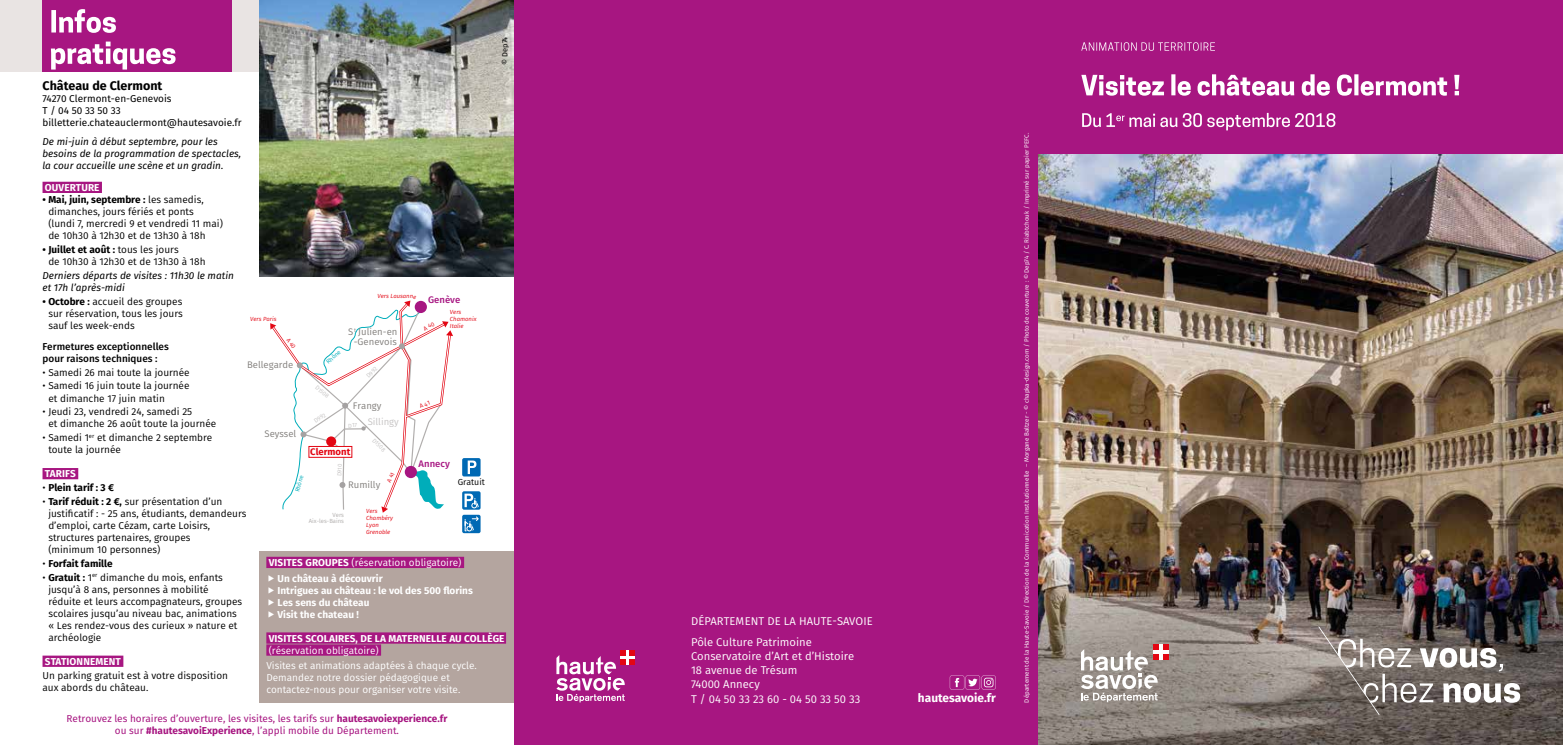
<style>
.page{position:relative;width:1563px;height:745px;background:#fff}
.page>*{position:absolute;margin:0;border:0;box-sizing:border-box;transform-origin:0 0}
.t1{font:700 12.5px "Fira Sans";color:#000}
.t2{font:700 11.88px "Fira Sans";color:#fff}
.t3{font:11.25px/14.1px "Fira Sans";color:#fff}
.t4{font:10px/12px "Fira Sans";color:#000}
.t5{font:700 10px/12px "Fira Sans";color:#fff}
.t6{font:italic 10px/12px "Fira Sans";color:#000}
.t7{font:10px/15.5px "Fira Sans";color:#fff}
.t8{font:10px/12px "Fira Sans";color:#a71681;text-align:center}
.t9{font:10px/12px "Fira Sans";color:#000}
.t10{font:500 10px/12px "Fira Sans";color:#000}
.t11{font:700 10px "Fira Sans";color:#000}
.t12{font:9.5px/9.2px "Fira Sans";color:#83807d;text-align:center}
.t13{font:500 9.5px "Fira Sans";color:#a71681}
.t14{font:700 9.5px "Fira Sans";color:#e30613}
.t15{font:9.5px "Fira Sans";color:#c6c4c4}
.t16{font:8.75px "Fira Sans";color:#000}
.t17{font:7.5px "Fira Sans";letter-spacing:-.01em;color:#000}
.t18{font:6.25px "Fira Sans";color:#fff}
.t19{font:italic 6px/7.1px "Fira Sans";color:#e30613}
.t20{font:6px "Fira Sans";color:#c6c4c4}
.t21{font:6px/6.2px "Fira Sans";letter-spacing:-.005em;color:#b1aead;text-align:right}
.t22{font:6px "Fira Sans";color:#00adba}
.s1{font-weight:700}
.s2{font-weight:400}
</style>
<div class="page">
<div style="left:0;top:0;width:514px;height:71px;background:#e9e4e3"></div>
<img style="left:259px;top:0;width:255px;height:276px">
<div style="left:514px;top:0;width:524px;height:744px;background:#a71681"></div>
<svg style="left:556px;top:650px;width:78px;height:52px"></svg>
<svg style="left:950px;top:675px;width:46px;height:14px"></svg>
<svg style="left:462px;top:514px;width:18px;height:19px"></svg>
<svg style="left:464px;top:515px;width:15px;height:16px"></svg>
<div style="left:462px;top:491px;width:18px;height:18px;background:#0069b4;border-radius:2px"></div>
<svg style="left:464px;top:493px;width:15px;height:15px"></svg>
<svg style="left:462px;top:458px;width:18px;height:18px"></svg>
<img style="left:1038px;top:154px;width:525px;height:590px">
<div style="left:1038px;top:0;width:525px;height:154px;background:#a71681"></div>
<svg style="left:1081px;top:643px;width:87px;height:58px"></svg>
<svg style="left:1318px;top:626px;width:202px;height:88px;background:#827a76"></svg>
<div style="left:43px;top:0;width:189px;height:71px;background:#a71681"></div>
<div style="left:43px;top:182px;width:59px;height:11px;background:#a71681"></div>
<div style="left:43px;top:467px;width:35px;height:12px;background:#a71681"></div>
<div style="left:43px;top:655px;width:80px;height:11px;background:#a71681"></div>
<svg style="left:1082px;top:113px;width:253px;height:17px"></svg>
<svg style="left:1081px;top:42px;width:134px;height:9px"></svg>
<svg style="left:51px;top:42px;width:125px;height:27px"></svg>
<svg style="left:51px;top:9px;width:65px;height:24px"></svg>
<svg style="left:1081px;top:74px;width:378px;height:22px"></svg>
<div style="left:259px;top:551px;width:255px;height:151px;background:#b4a59f"></div>
<div style="left:266px;top:556px;width:198px;height:11px;background:#a71681"></div>
<div style="left:266px;top:632px;width:240px;height:11px;background:#a71681"></div>
<div style="left:266px;top:644px;width:115px;height:11px;background:#a71681"></div>
<svg style="left:270px;top:300px;width:183px;height:213px"></svg>
<p class="t17" style="left:499px;top:65px;width:30px;rotate:-90deg">© Dep74</p>
<p class="t1" style="left:43px;top:75px;width:121px">Château de Clermont</p>
<p class="t9" style="left:43px;top:92px;width:201px">74270 Clermont-en-Genevois<br>T / 04 50 33 50 33 billetterie.chateauclermont@hautesavoie.fr</p>
<p class="t6" style="left:43px;top:135px;width:200px">De mi-juin à début septembre, pour les besoins de la programmation de spectacles, la cour accueille une scène et un gradin.</p>
<p class="t5" style="left:45px;top:181px;width:56px">OUVERTURE</p>
<p class="t4" style="left:48px;top:193px;width:176px;text-indent:-6px"><span class="s1">• Mai, juin, septembre :</span> les samedis, dimanches, jours fériés et ponts<br>(lundi 7, mercredi 9 et vendredi 11 mai) de 10h30 à 12h30 et de 13h30 à 18h</p>
<p class="t4" style="left:48px;top:243px;width:159px;text-indent:-6px"><span class="s1">• Juillet et août :</span> tous les jours<br>de 10h30 à 12h30 et de 13h30 à 18h</p>
<p class="t6" style="left:43px;top:269px;width:193px">Derniers départs de visites : 11h30 le matin et 17h l’après-midi</p>
<p class="t4" style="left:48px;top:294px;width:136px;text-align:justify;text-indent:-6px"><span class="s1">• Octobre :</span> accueil des groupes sur réservation, tous les jours sauf les week-ends</p>
<p class="t10" style="left:43px;top:339px;width:128px">Fermetures exceptionnelles pour raisons techniques :</p>
<p class="t4" style="left:43px;top:366px;width:149px">• Samedi 26 mai toute la journée</p>
<p class="t4" style="left:48px;top:379px;width:143px;text-indent:-6px">• Samedi 16 juin toute la journée et dimanche 17 juin matin</p>
<p class="t4" style="left:48px;top:405px;width:169px;text-indent:-6px">• Jeudi 23, vendredi 24, samedi 25<br>et dimanche 26 août toute la journée</p>
<p class="t4" style="left:48px;top:431px;width:165px;text-indent:-6px">• Samedi 1<sup>er</sup> et dimanche 2 septembre toute la journée</p>
<p class="t5" style="left:45px;top:467px;width:32px">TARIFS</p>
<p class="t11" style="left:43px;top:479px;width:73px"><span class="s2">•</span> Plein tarif : 3 €</p>
<p class="t4" style="left:48px;top:495px;width:199px;text-indent:-6px">• <span class="s1">Tarif réduit : 2 €,</span> sur présentation d’un justificatif : - 25 ans, étudiants, demandeurs d’emploi, carte Cézam, carte Loisirs, structures partenaires, groupes<br>(minimum 10 personnes)</p>
<p class="t11" style="left:43px;top:554px;width:72px"><span class="s2">•</span> Forfait famille</p>
<p class="t4" style="left:48px;top:570px;width:195px;text-indent:-6px">• <span class="s1">Gratuit :</span> 1<sup>er</sup> dimanche du mois, enfants jusqu’à 8 ans, personnes à mobilité réduite et leurs accompagnateurs, groupes scolaires jusqu’au niveau bac, animations « Les rendez-vous des curieux » nature et archéologie</p>
<p class="t5" style="left:45px;top:654px;width:78px">STATIONNEMENT</p>
<p class="t4" style="left:43px;top:668px;width:187px">Un parking gratuit est à votre disposition aux abords du château.</p>
<p class="t8" style="left:67px;top:712px;width:382px">Retrouvez les horaires d’ouverture, les visites, les tarifs sur <span class="s1">hautesavoiexperience.fr </span>ou sur <span class="s1">#hautesavoiExperience</span>, l’appli mobile du Département.</p>
<p class="t19" style="left:378px;top:292px;width:40px;rotate:1deg">Vers Lausanne</p>
<p class="t13" style="left:428px;top:292px;width:34px">Genève</p>
<p class="t19" style="left:450px;top:308px;width:28px">Vers<br>Chamonix<br>Italie</p>
<p class="t19" style="left:250px;top:315px;width:28px">Vers Paris</p>
<p class="t12" style="left:348px;top:327px;width:51px">S<sup>t</sup> Julien-en -Genevois</p>
<p class="t22" style="left:324px;top:359px;width:19px;rotate:-42deg">Rhône</p>
<p class="t12" style="left:247px;top:360px;width:48px">Bellegarde</p>
<p class="t20" style="left:364px;top:373px;width:15px;rotate:-45deg">D992</p>
<p class="t20" style="left:319px;top:383px;width:17px;rotate:40deg">D1508</p>
<p class="t12" style="left:353px;top:400px;width:30px">Frangy</p>
<p class="t20" style="left:312px;top:418px;width:15px;rotate:-35deg">D992</p>
<p class="t15" style="left:368px;top:415px;width:33px">Sillingy</p>
<p class="t12" style="left:264px;top:429px;width:33px">Seyssel</p>
<p class="t20" style="left:376px;top:435px;width:17px;rotate:45deg">D1508</p>
<p class="t14" style="left:310px;top:444px;width:42px">Clermont</p>
<p class="t13" style="left:419px;top:456px;width:33px">Annecy</p>
<p class="t20" style="left:335px;top:476px;width:14px;rotate:-87deg">D910</p>
<p class="t22" style="left:293px;top:490px;width:19px;rotate:-75deg">Rhône</p>
<p class="t16" style="left:458px;top:475px;width:29px">Gratuit</p>
<p class="t12" style="left:348px;top:479px;width:34px">Rumilly</p>
<p class="t19" style="left:366px;top:506px;width:28px">Vers<br>Chambéry<br>Lyon<br>Grenoble</p>
<p class="t21" style="left:309px;top:511px;width:37px">Vers<br>Aix-les-Bains</p>
<p class="t5" style="left:278px;top:554px;width:185px;line-height:15.5px;text-indent:-9px">VISITES GROUPES <span class="s2">(réservation obligatoire)<br></span>Un château à découvrir</p>
<p class="t5" style="left:278px;top:583px;width:197px">Intrigues au château : le vol des 500 florins<br>Les sens du château<br>Visit the chateau !</p>
<p class="t5" style="left:269px;top:631px;width:237px">VISITES SCOLAIRES, DE LA MATERNELLE AU COLLÈGE</p>
<p class="t7" style="left:266px;top:642px;width:212px">(réservation obligatoire)<br>Visites et animations adaptées à chaque cycle.</p>
<p class="t7" style="left:266px;top:671px;width:195px;line-height:12px">Demandez notre dossier pédagogique et contactez-nous pour organiser votre visite.</p>
<p class="t3" style="left:691px;top:609px;width:183px;line-height:21.2px">DÉPARTEMENT DE LA HAUTE-SAVOIE<br>Pôle Culture Patrimoine</p>
<p class="t3" style="left:691px;top:648px;width:171px">Conservatoire d’Art et d’Histoire<br>18 avenue de Trésum<br>74000 Annecy<br>T / 04 50 33 23 60 - 04 50 33 50 33</p>
<p class="t2" style="left:918px;top:687px;width:79px">hautesavoie.fr</p>
<p class="t18" style="left:1022px;top:702px;width:570px;rotate:-90deg">Département de la Haute-Savoie / Direction de la Communication Institutionnelle – Morgane Baltzer - © chapka-design.com / Photo de couverture : © Dep74 / C. Riabtchouk / Imprimé sur papier PEFC.</p>
</div>
